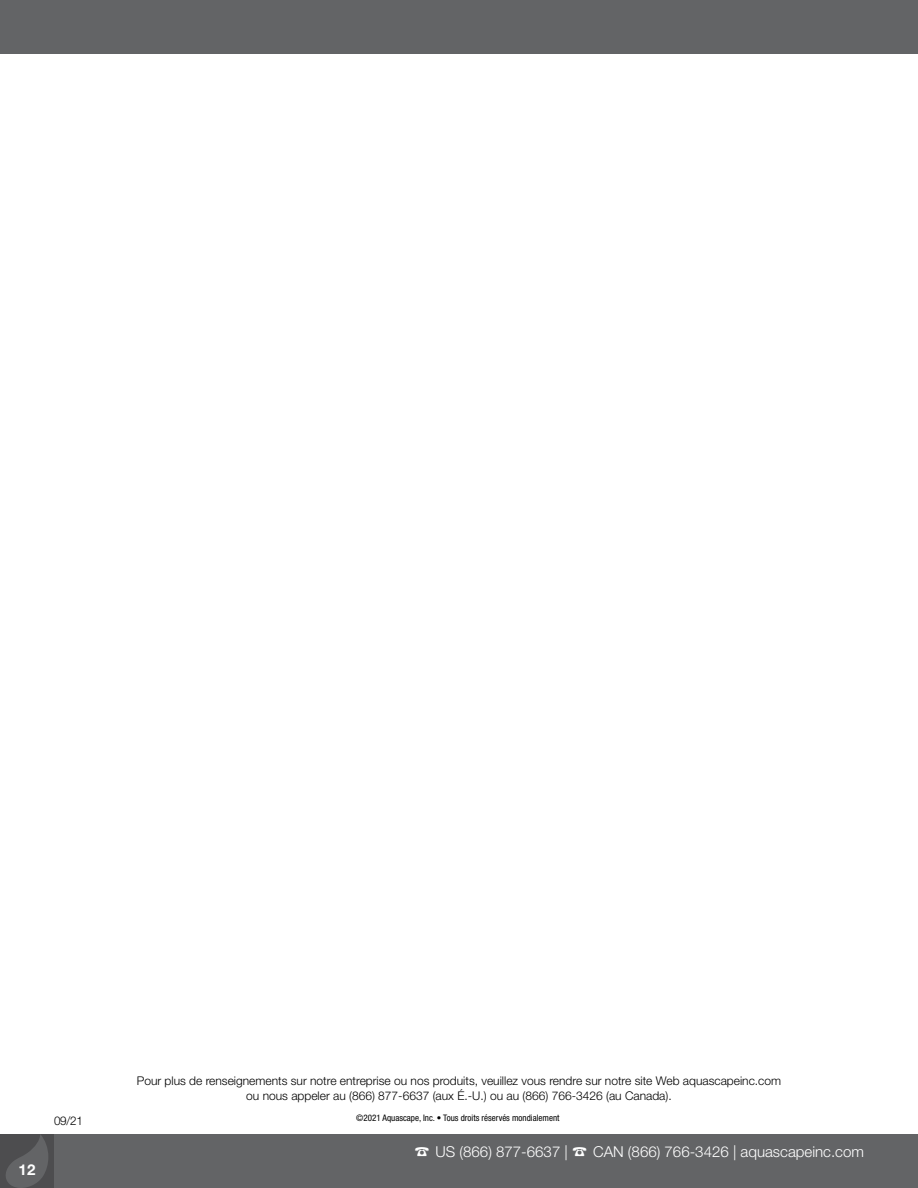
<style>
.page{position:relative;width:918px;height:1188px;background:#fff}
.page>*{position:absolute;margin:0;border:0;box-sizing:border-box;transform-origin:0 0}
.t1{font:300 15px "Helvetica Neue LT Std";color:#fff}
.t2{font:700 15px "Helvetica Neue LT Std";color:#fff}
.t3{font:300 12px/15px "Helvetica Neue LT Std";color:#000;text-align:center}
.t4{font:condensed 9px "Helvetica Neue LT Std";color:#000}
</style>
<div class="page">
<div style="left:0;top:1134px;width:918px;height:54px;background:#636466"></div>
<div style="left:0;top:0;width:918px;height:54px;background:#636466"></div>
<div style="left:0;top:1134px;width:54px;height:54px;background:#4d4d4f"></div>
<svg style="left:6px;top:1135px;width:42px;height:53px"></svg>
<p class="t2" style="left:19px;top:1160px;width:18px">12</p>
<p class="t3" style="left:54px;top:1113px;width:30px">09/21</p>
<p class="t3" style="left:137px;top:1073px;width:646px">Pour plus de renseignements sur notre entreprise ou nos produits, veuillez vous rendre sur notre site Web aquascapeinc.com ou nous appeler au (866) 877-6637 (aux É.-U.) ou au (866) 766-3426 (au Canada).</p>
<p class="t4" style="left:356px;top:1112px;width:205px">©2021 Aquascape, Inc. • Tous droits réservés mondialement</p>
<p class="t1" style="left:415px;top:1143px;width:451px">☎ US (866) 877-6637 | ☎ CAN (866) 766-3426 | aquascapeinc.com</p>
</div>
